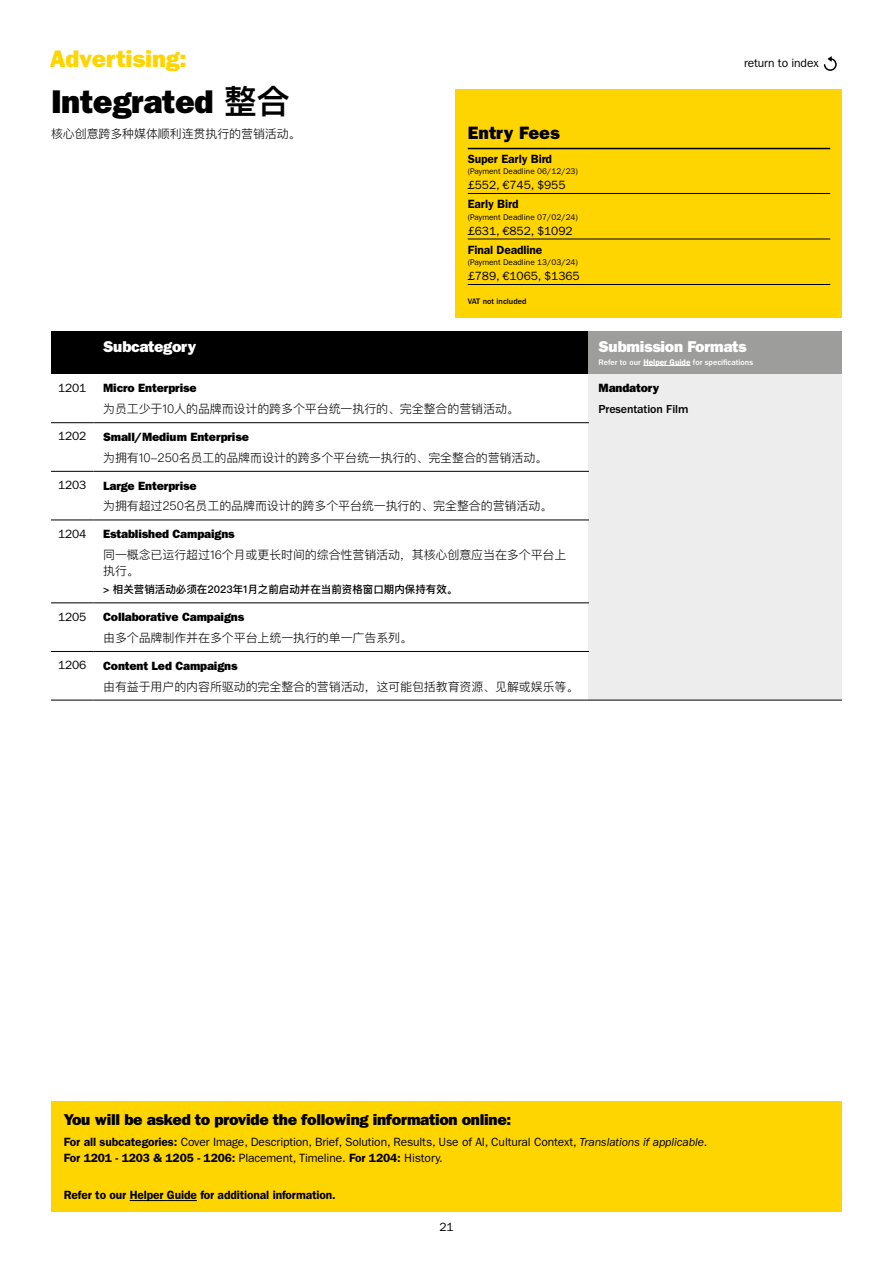
<style>
.page{position:relative;width:893px;height:1263px;background:#fff}
.page>*{position:absolute;margin:0;border:0;box-sizing:border-box;transform-origin:0 0}
.t1{font:33px "ITC Franklin Gothic Std Hvy";letter-spacing:-.01em;color:#000}
.t2{font:24px "ITC Franklin Gothic Std Hvy";letter-spacing:-.01em;color:#ffd500}
.t3{font:18px "ITC Franklin Gothic Std Hvy";color:#000}
.t4{font:15.75px "ITC Franklin Gothic Std Hvy";letter-spacing:-.02em;color:#000}
.t5{font:15.75px "ITC Franklin Gothic Std Hvy";letter-spacing:-.02em;color:#fff}
.t6{font:12px/16.5px "ITC Franklin Gothic Std";letter-spacing:-.01em;color:#000}
.t7{font:300 12px/16.5px "Ping Fang SC";letter-spacing:-.01em;color:#000}
.t8{font:12px "ITC Franklin Gothic Std Hvy";letter-spacing:-.01em;color:#000}
.t9{font:600 12px "ITC Franklin Gothic Std";letter-spacing:-.01em;color:#000}
.t10{font:500 12px "ITC Franklin Gothic Std";letter-spacing:-.01em;color:#000}
.t11{font:500 10.5px "Ping Fang SC";color:#000}
.t12{font:8.25px "ITC Franklin Gothic Std";color:#000}
.t13{font:500 8.25px "ITC Franklin Gothic Std";color:#fff}
.t14{font:500 8.25px "ITC Franklin Gothic Std";color:#000}
.s1{font-family:"Ping Fang SC";font-weight:600}
.s2{font-weight:600}
.s3{font-style:italic}
</style>
<div class="page">
<div style="left:455px;top:89px;width:387px;height:229px;background:#ffd500"></div>
<div style="left:51px;top:1101px;width:791px;height:111px;background:#ffd500"></div>
<hr style="left:130px;top:1200px;width:67px;height:1px;background:#000">
<svg style="left:823px;top:56px;width:14px;height:15px"></svg>
<div style="left:51px;top:332px;width:43px;height:42px;background:#000"></div>
<div style="left:94px;top:332px;width:495px;height:42px;background:#000"></div>
<div style="left:589px;top:332px;width:253px;height:42px;background:#9d9d9c"></div>
<div style="left:589px;top:374px;width:253px;height:326px;background:#ededed"></div>
<hr style="left:51px;top:422px;width:43px;height:1px;background:#000">
<hr style="left:94px;top:422px;width:495px;height:1px;background:#000">
<hr style="left:51px;top:471px;width:43px;height:1px;background:#000">
<hr style="left:94px;top:471px;width:495px;height:1px;background:#000">
<hr style="left:51px;top:520px;width:43px;height:1px;background:#000">
<hr style="left:51px;top:603px;width:43px;height:1px;background:#000">
<hr style="left:51px;top:651px;width:43px;height:1px;background:#000">
<hr style="left:51px;top:700px;width:43px;height:1px;background:#000">
<hr style="left:94px;top:520px;width:495px;height:1px;background:#000">
<hr style="left:94px;top:603px;width:495px;height:1px;background:#000">
<hr style="left:94px;top:651px;width:495px;height:1px;background:#000">
<hr style="left:94px;top:700px;width:495px;height:1px;background:#000">
<hr style="left:589px;top:700px;width:253px;height:1px;background:#000">
<hr style="left:643px;top:365px;width:47px;height:1px;background:#fff">
<hr style="left:468px;top:148px;width:362px;height:1px;background:#000">
<hr style="left:468px;top:193px;width:362px;height:1px;background:#000">
<hr style="left:468px;top:239px;width:362px;height:1px;background:#000">
<hr style="left:468px;top:284px;width:362px;height:1px;background:#000">
<h2 class="t2" style="left:50px;top:45px;width:138px">Advertising:</h2>
<h1 class="t1" style="left:51px;top:83px;width:240px">Integrated <span class="s1">整合</span></h1>
<p class="t7" style="left:51px;top:126px;width:251px">核心创意跨多种媒体顺利连贯执行的营销活动。</p>
<h3 class="t3" style="left:468px;top:123px;width:93px">Entry Fees</h3>
<p class="t9" style="left:468px;top:152px;width:86px">Super Early Bird</p>
<p class="t12" style="left:468px;top:166px;width:112px">(Payment Deadline 06/12/23)</p>
<p class="t6" style="left:468px;top:177px;width:99px">£552, €745, $955</p>
<p class="t9" style="left:468px;top:197px;width:52px">Early Bird</p>
<p class="t12" style="left:468px;top:212px;width:112px">(Payment Deadline 07/02/24)</p>
<p class="t6" style="left:468px;top:222px;width:106px">£631, €852, $1092</p>
<p class="t9" style="left:468px;top:243px;width:76px">Final Deadline</p>
<p class="t12" style="left:468px;top:257px;width:112px">(Payment Deadline 13/03/24)</p>
<p class="t6" style="left:468px;top:268px;width:113px">£789, €1065, $1365</p>
<p class="t14" style="left:468px;top:297px;width:60px">VAT not included</p>
<p class="t6" style="left:744px;top:55px;width:76px">return to index</p>
<h3 class="t5" style="left:103px;top:337px;width:95px">Subcategory</h3>
<h3 class="t5" style="left:598px;top:337px;width:150px">Submission Formats</h3>
<p class="t13" style="left:598px;top:357px;width:156px">Refer to our <span class="s2">Helper Guide</span> for specifications</p>
<p class="t6" style="left:58px;top:380px;width:30px">1201</p>
<p class="t8" style="left:103px;top:381px;width:95px">Micro Enterprise</p>
<p class="t7" style="left:103px;top:400px;width:417px">为员工少于10人的品牌而设计的跨多个平台统一执行的、完全整合的营销活动。</p>
<p class="t6" style="left:58px;top:428px;width:30px">1202</p>
<p class="t8" style="left:103px;top:430px;width:147px">Small/Medium Enterprise</p>
<p class="t7" style="left:103px;top:449px;width:446px">为拥有10-250名员工的品牌而设计的跨多个平台统一执行的、完全整合的营销活动。</p>
<p class="t6" style="left:58px;top:477px;width:30px">1203</p>
<p class="t8" style="left:103px;top:478px;width:95px">Large Enterprise</p>
<p class="t7" style="left:103px;top:498px;width:451px">为拥有超过250名员工的品牌而设计的跨多个平台统一执行的、完全整合的营销活动。</p>
<p class="t6" style="left:58px;top:525px;width:30px">1204</p>
<p class="t8" style="left:103px;top:527px;width:133px">Established Campaigns</p>
<p class="t7" style="left:103px;top:546px;width:465px">同一概念已运行超过16个月或更长时间的综合性营销活动，其核心创意应当在多个平台上执行。</p>
<p class="t11" style="left:103px;top:583px;width:356px">&gt; 相关营销活动必须在2023年1月之前启动并在当前资格窗口期内保持有效。</p>
<p class="t6" style="left:58px;top:608px;width:30px">1205</p>
<p class="t8" style="left:103px;top:610px;width:143px">Collaborative Campaigns</p>
<p class="t7" style="left:103px;top:629px;width:310px">由多个品牌制作并在多个平台上统一执行的单一广告系列。</p>
<p class="t6" style="left:58px;top:657px;width:30px">1206</p>
<p class="t8" style="left:103px;top:659px;width:136px">Content Led Campaigns</p>
<p class="t7" style="left:103px;top:678px;width:477px">由有益于用户的内容所驱动的完全整合的营销活动，这可能包括教育资源、见解或娱乐等。</p>
<p class="t8" style="left:598px;top:381px;width:62px">Mandatory</p>
<p class="t10" style="left:598px;top:402px;width:91px">Presentation Film</p>
<h3 class="t4" style="left:64px;top:1110px;width:449px">You will be asked to provide the following information online:</h3>
<p class="t6" style="left:64px;top:1133px;width:645px"><span class="s2">For all subcategories:</span> Cover Image, Description, Brief, Solution, Results, Use of AI, Cultural Context, <span class="s3">Translations if applicable</span>.<br><span class="s2">For 1201 - 1203 &amp; 1205 - 1206:</span> Placement, Timeline. <span class="s2">For 1204:</span> History.</p>
<p class="t9" style="left:64px;top:1188px;width:274px">Refer to our Helper Guide for additional information.</p>
<p class="t6" style="left:439px;top:1218px;width:16px">21</p>
</div>
